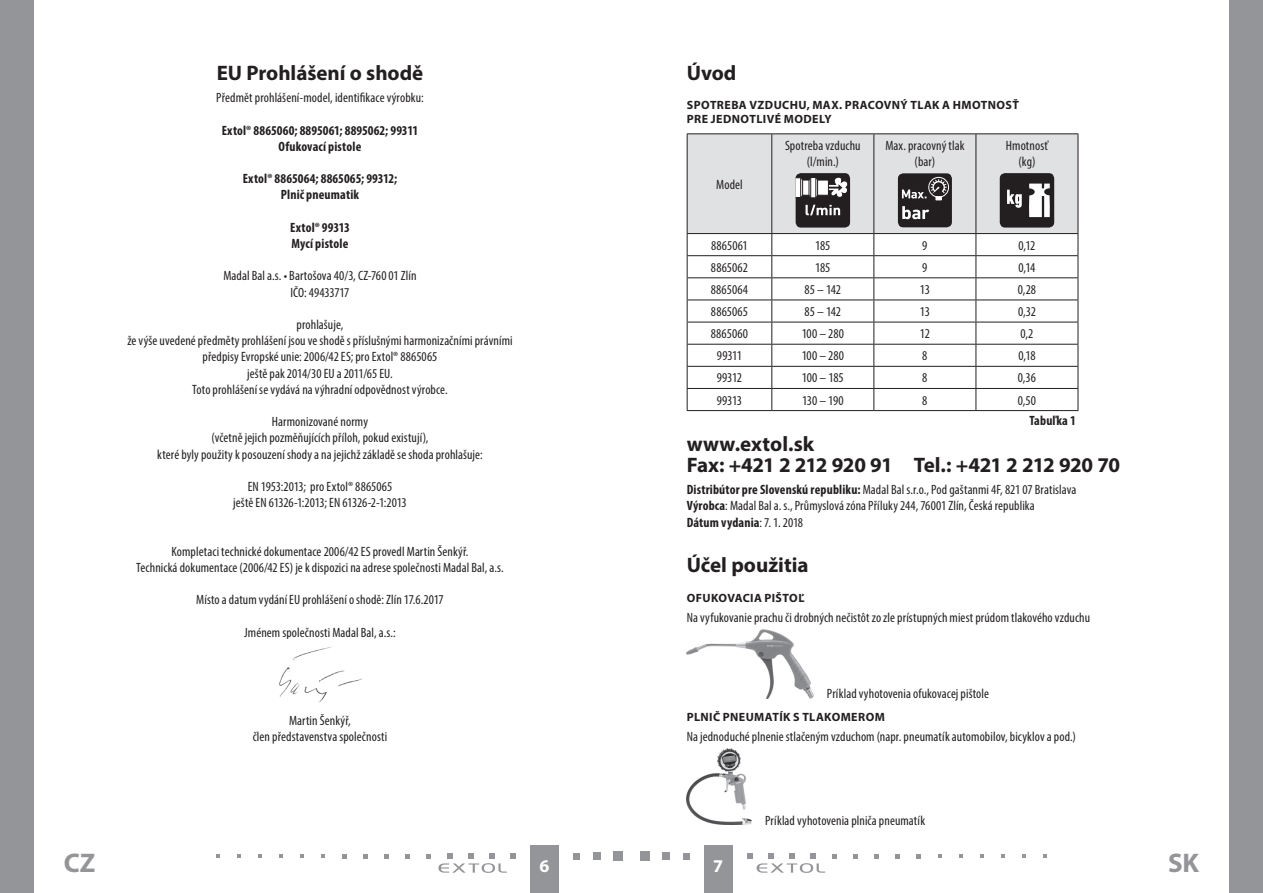
<style>
.page{position:relative;width:1263px;height:893px;background:#fff}
.page>*{position:absolute;margin:0;border:0;box-sizing:border-box;transform-origin:0 0}
.t1{font:700 27px "Myriad Pro";color:#939598}
.oddíl{font:700 21px/21px "Myriad Pro";letter-spacing:-.005em;color:#231f20}
.t2{font:700 18px "Myriad Pro";color:#fff}
.Normální{font:condensed 13.5px/16.2px "Myriad Pro";letter-spacing:.005em;color:#231f20;text-align:center}
.Normální-2{font:700 condensed 13.5px "Myriad Pro";letter-spacing:.01em;color:#231f20}
.subtitulek{font:700 12px/14.4px "Myriad Pro";letter-spacing:.03em;color:#231f20}
.s1{font-size:16.5px;color:#939598}
.s2{font-weight:700}
.s3{font-weight:400}
</style>
<div class="page">
<div style="left:0;top:0;width:34px;height:893px;background:#939598"></div>
<div style="left:1229px;top:0;width:34px;height:893px;background:#939598"></div>
<div style="left:704px;top:844px;width:29px;height:49px;background:#939598"></div>
<div style="left:530px;top:844px;width:28px;height:49px;background:#939598"></div>
<div style="left:640px;top:851px;width:9px;height:10px;background:#939598"></div>
<div style="left:662px;top:852px;width:8px;height:8px;background:#939598"></div>
<div style="left:683px;top:853px;width:7px;height:6px;background:#939598"></div>
<svg style="left:832px;top:854px;width:5px;height:4px"></svg>
<svg style="left:853px;top:854px;width:5px;height:4px"></svg>
<svg style="left:874px;top:854px;width:5px;height:4px"></svg>
<svg style="left:895px;top:854px;width:5px;height:4px"></svg>
<svg style="left:916px;top:854px;width:5px;height:4px"></svg>
<svg style="left:938px;top:854px;width:4px;height:4px"></svg>
<svg style="left:959px;top:854px;width:4px;height:4px"></svg>
<svg style="left:980px;top:854px;width:4px;height:4px"></svg>
<svg style="left:1001px;top:854px;width:4px;height:4px"></svg>
<svg style="left:1022px;top:854px;width:4px;height:4px"></svg>
<svg style="left:1043px;top:854px;width:4px;height:4px"></svg>
<svg style="left:747px;top:853px;width:78px;height:20px"></svg>
<div style="left:614px;top:851px;width:9px;height:10px;background:#939598"></div>
<div style="left:593px;top:852px;width:8px;height:8px;background:#939598"></div>
<svg style="left:573px;top:853px;width:6px;height:6px"></svg>
<svg style="left:426px;top:854px;width:5px;height:4px"></svg>
<svg style="left:405px;top:854px;width:5px;height:4px"></svg>
<svg style="left:384px;top:854px;width:5px;height:4px"></svg>
<svg style="left:363px;top:854px;width:5px;height:4px"></svg>
<svg style="left:342px;top:854px;width:5px;height:4px"></svg>
<svg style="left:321px;top:854px;width:4px;height:4px"></svg>
<svg style="left:300px;top:854px;width:4px;height:4px"></svg>
<svg style="left:279px;top:854px;width:4px;height:4px"></svg>
<svg style="left:258px;top:854px;width:4px;height:4px"></svg>
<svg style="left:237px;top:854px;width:4px;height:4px"></svg>
<svg style="left:216px;top:854px;width:4px;height:4px"></svg>
<svg style="left:438px;top:853px;width:78px;height:20px"></svg>
<hr style="left:687px;top:133px;width:85px;height:1px;background:#231f20">
<hr style="left:772px;top:133px;width:102px;height:1px;background:#231f20">
<hr style="left:874px;top:133px;width:102px;height:1px;background:#231f20">
<hr style="left:976px;top:133px;width:102px;height:1px;background:#231f20">
<hr style="left:687px;top:410px;width:85px;height:1px;background:#231f20">
<hr style="left:772px;top:410px;width:102px;height:1px;background:#231f20">
<hr style="left:874px;top:410px;width:102px;height:1px;background:#231f20">
<hr style="left:976px;top:410px;width:102px;height:1px;background:#231f20">
<svg style="left:687px;top:134px;width:391px;height:276px"></svg>
<img style="left:687px;top:629px;width:126px;height:69px">
<img style="left:687px;top:748px;width:65px;height:76px">
<img style="left:279px;top:646px;width:83px;height:57px">
<p class="oddíl" style="left:217px;top:61px;width:208px">EU Prohlášení o shodě</p>
<p class="Normální" style="left:216px;top:89px;width:209px">Předmět prohlášení-model, identifikace výrobku:</p>
<p class="Normální-2" style="left:222px;top:122px;width:198px">Extol® 8865060; 8895061; 8895062; 99311</p>
<p class="Normální-2" style="left:279px;top:138px;width:84px">Ofukovací pistole</p>
<p class="Normální-2" style="left:243px;top:170px;width:156px">Extol® 8865064; 8865065; 99312;</p>
<p class="Normální-2" style="left:281px;top:186px;width:80px">Plnič pneumatik</p>
<p class="Normální-2" style="left:290px;top:219px;width:61px">Extol® 99313</p>
<p class="Normální-2" style="left:292px;top:235px;width:58px">Mycí pistole</p>
<p class="Normální" style="left:223px;top:268px;width:195px">Madal Bal a.s. • Bartošova 40/3, CZ-760 01 Zlín<br>IČO: 49433717</p>
<p class="Normální" style="left:127px;top:316px;width:387px">prohlašuje,<br>že výše uvedené předměty prohlášení jsou ve shodě s příslušnými harmonizačními právními předpisy Evropské unie: 2006/42 ES; pro Extol® 8865065<br>ještě pak 2014/30 EU a 2011/65 EU.</p>
<p class="Normální" style="left:192px;top:381px;width:257px">Toto prohlášení se vydává na výhradní odpovědnost výrobce.</p>
<p class="Normální" style="left:157px;top:413px;width:327px">Harmonizované normy<br>(včetně jejich pozměňujících příloh, pokud existují),<br>které byly použity k posouzení shody a na jejichž základě se shoda prohlašuje:</p>
<p class="Normální" style="left:233px;top:478px;width:175px">EN 1953:2013; pro Extol® 8865065<br>ještě EN 61326-1:2013; EN 61326-2-1:2013</p>
<p class="Normální" style="left:171px;top:543px;width:299px">Kompletaci technické dokumentace 2006/42 ES provedl Martin Šenkýř.</p>
<p class="Normální" style="left:136px;top:559px;width:369px">Technická dokumentace (2006/42 ES) je k dispozici na adrese společnosti Madal Bal, a.s.</p>
<p class="Normální" style="left:196px;top:592px;width:249px">Místo a datum vydání EU prohlášení o shodě: Zlín 17.6.2017</p>
<p class="Normální" style="left:244px;top:624px;width:153px">Jménem společnosti Madal Bal, a.s.:</p>
<p class="Normální" style="left:253px;top:712px;width:136px">Martin Šenkýř,<br>člen představenstva společnosti</p>
<p class="oddíl" style="left:687px;top:61px;width:75px">Úvod <span class="s1">SK</span></p>
<p class="subtitulek" style="left:687px;top:97px;width:334px">SPOTREBA VZDUCHU, MAX. PRACOVNÝ TLAK A HMOTNOSŤ<br>PRE JEDNOTLIVÉ MODELY</p>
<p class="Normální" style="left:716px;top:176px;width:28px">Model</p>
<p class="Normální" style="left:785px;top:137px;width:77px">Spotreba vzduchu</p>
<p class="Normální" style="left:807px;top:153px;width:34px">(l/min.)</p>
<p class="Normální" style="left:885px;top:137px;width:81px">Max. pracovný tlak (bar)</p>
<p class="Normální" style="left:1006px;top:137px;width:44px">Hmotnosť</p>
<p class="Normální" style="left:1018px;top:153px;width:18px">(kg)</p>
<p class="Normální" style="left:711px;top:237px;width:38px">8865061</p>
<p class="Normální" style="left:815px;top:237px;width:17px">185</p>
<p class="Normální" style="left:922px;top:237px;width:7px">9</p>
<p class="Normální" style="left:1018px;top:237px;width:18px">0,12</p>
<p class="Normální" style="left:711px;top:259px;width:38px">8865062</p>
<p class="Normální" style="left:815px;top:259px;width:17px">185</p>
<p class="Normální" style="left:922px;top:259px;width:7px">9</p>
<p class="Normální" style="left:1018px;top:259px;width:19px">0,14</p>
<p class="Normální" style="left:711px;top:281px;width:39px">8865064</p>
<p class="Normální" style="left:804px;top:281px;width:38px">85 – 142</p>
<p class="Normální" style="left:920px;top:281px;width:12px">13</p>
<p class="Normální" style="left:1018px;top:281px;width:20px">0,28</p>
<p class="Normální" style="left:711px;top:303px;width:39px">8865065</p>
<p class="Normální" style="left:804px;top:303px;width:38px">85 – 142</p>
<p class="Normální" style="left:920px;top:303px;width:12px">13</p>
<p class="Normální" style="left:1018px;top:303px;width:19px">0,32</p>
<p class="Normální" style="left:711px;top:325px;width:39px">8865060</p>
<p class="Normální" style="left:802px;top:325px;width:44px">100 – 280</p>
<p class="Normální" style="left:920px;top:325px;width:11px">12</p>
<p class="Normální" style="left:1020px;top:325px;width:15px">0,2</p>
<p class="Normální" style="left:717px;top:348px;width:27px">99311</p>
<p class="Normální" style="left:802px;top:348px;width:44px">100 – 280</p>
<p class="Normální" style="left:922px;top:348px;width:7px">8</p>
<p class="Normální" style="left:1018px;top:348px;width:19px">0,18</p>
<p class="Normální" style="left:717px;top:370px;width:27px">99312</p>
<p class="Normální" style="left:802px;top:370px;width:43px">100 – 185</p>
<p class="Normální" style="left:922px;top:370px;width:7px">8</p>
<p class="Normální" style="left:1018px;top:370px;width:20px">0,36</p>
<p class="Normální" style="left:717px;top:392px;width:27px">99313</p>
<p class="Normální" style="left:802px;top:392px;width:43px">130 – 190</p>
<p class="Normální" style="left:922px;top:392px;width:7px">8</p>
<p class="Normální" style="left:1018px;top:392px;width:20px">0,50</p>
<p class="Normální-2" style="left:1029px;top:412px;width:48px">Tabuľka 1</p>
<p class="oddíl" style="left:687px;top:432px;width:435px">www.extol.sk<br>Fax: +421 2 212 920 91 Tel.: +421 2 212 920 70</p>
<p class="Normální" style="left:687px;top:481px;width:391px"><span class="s2">Distribútor pre Slovenskú republiku:</span> Madal Bal s.r.o., Pod gaštanmi 4F, 821 07 Bratislava</p>
<p class="Normální" style="left:687px;top:498px;width:350px"><span class="s2">Výrobca</span>: Madal Bal a. s., Průmyslová zóna Příluky 244, 76001 Zlín, Česká republika</p>
<p class="Normální-2" style="left:687px;top:514px;width:118px">Dátum vydania<span class="s3">: 7. 1. 2018</span></p>
<p class="oddíl" style="left:687px;top:554px;width:123px">Účel použitia</p>
<p class="subtitulek" style="left:687px;top:590px;width:119px">OFUKOVACIA PIŠTOĽ</p>
<p class="Normální" style="left:687px;top:609px;width:405px">Na vyfukovanie prachu či drobných nečistôt zo zle prístupných miest prúdom tlakového vzduchu</p>
<p class="Normální" style="left:827px;top:685px;width:164px">Príklad vyhotovenia ofukovacej pištole</p>
<p class="subtitulek" style="left:687px;top:709px;width:199px">PLNIČ PNEUMATÍK S TLAKOMEROM</p>
<p class="Normální" style="left:687px;top:729px;width:391px">Na jednoduché plnenie stlačeným vzduchom (napr. pneumatík automobilov, bicyklov a pod.)</p>
<p class="Normální" style="left:765px;top:812px;width:161px">Príklad vyhotovenia plniča pneumatík</p>
<h1 class="t1" style="left:64px;top:845px;width:33px">CZ</h1>
<h3 class="t2" style="left:539px;top:855px;width:11px">6</h3>
<h3 class="t2" style="left:713px;top:855px;width:11px">7</h3>
<h1 class="t1" style="left:1168px;top:845px;width:32px">SK</h1>
</div>
